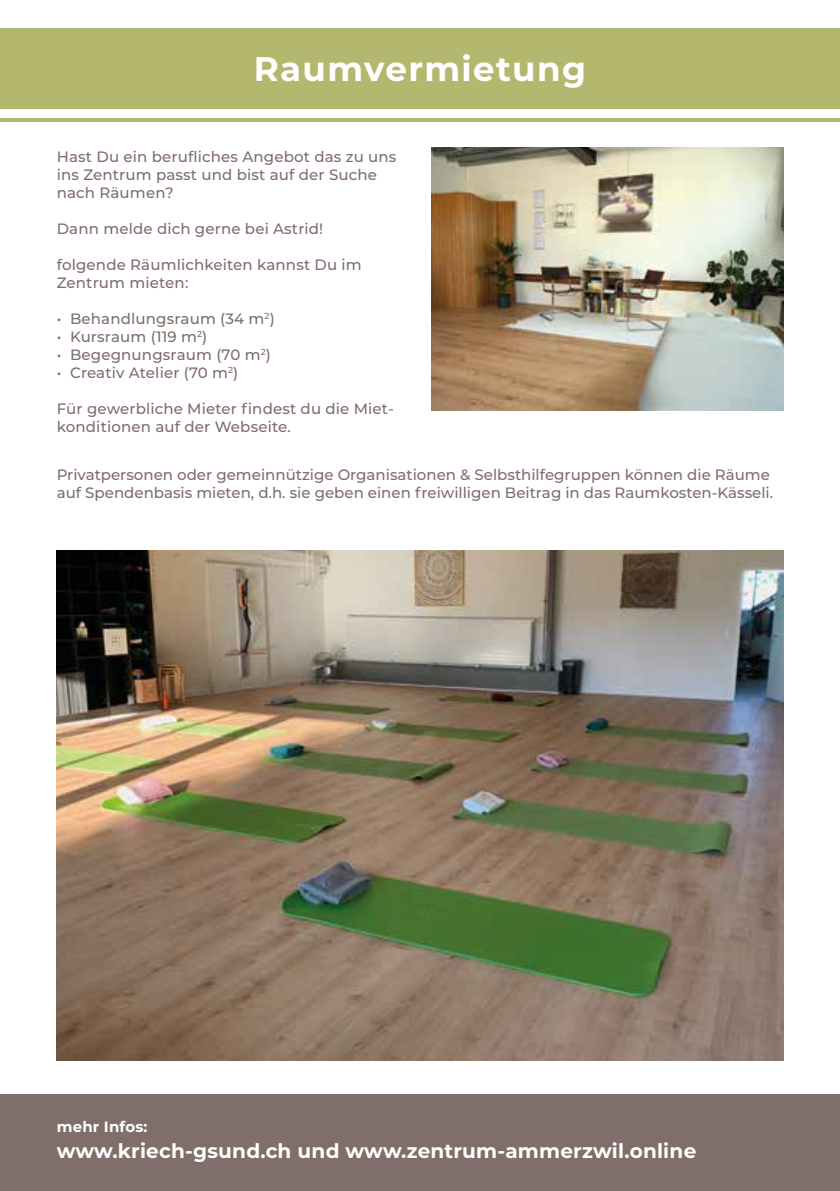
<style>
.page{position:relative;width:840px;height:1191px;background:#fff}
.page>*{position:absolute;margin:0;border:0;box-sizing:border-box;transform-origin:0 0}
.t1{font:700 34px "Montserrat";letter-spacing:.04em;color:#fff}
.t2{font:700 20px "Montserrat";letter-spacing:.01em;color:#fff}
.t3{font:500 15px/18px "Montserrat";letter-spacing:.01em;color:#7f6e6a}
.t4{font:700 15px "Montserrat";letter-spacing:.01em;color:#fff}
</style>
<div class="page">
<hr style="left:0;top:118px;width:839px;height:4px;background:#b4b86e">
<div style="left:0;top:28px;width:839px;height:81px;background:#b4b86e"></div>
<div style="left:0;top:1094px;width:839px;height:97px;background:#7f6e6a"></div>
<img style="left:57px;top:550px;width:725px;height:510px">
<img style="left:431px;top:147px;width:351px;height:263px">
<h1 class="t1" style="left:254px;top:45px;width:333px">Raumvermietung</h1>
<p class="t3" style="left:57px;top:147px;width:341px">Hast Du ein berufliches Angebot das zu uns ins Zentrum passt und bist auf der Suche nach Räumen?</p>
<p class="t3" style="left:57px;top:219px;width:268px">Dann melde dich gerne bei Astrid!</p>
<p class="t3" style="left:57px;top:255px;width:306px">folgende Räumlichkeiten kannst Du im<br>Zentrum mieten:</p>
<p class="t3" style="left:57px;top:309px;width:219px">• Behandlungsraum (34 m<sup>2</sup>)</p>
<p class="t3" style="left:57px;top:327px;width:152px">• Kursraum (119 m<sup>2</sup>)</p>
<p class="t3" style="left:57px;top:345px;width:215px">• Begegnungsraum (70 m<sup>2</sup>)</p>
<p class="t3" style="left:57px;top:363px;width:183px">• Creativ Atelier (70 m<sup>2</sup>)</p>
<p class="t3" style="left:57px;top:399px;width:338px">Für gewerbliche Mieter findest du die Miet&shy;konditionen auf der Webseite.</p>
<p class="t3" style="left:57px;top:464px;width:717px">Privatpersonen oder gemeinnützige Organisationen &amp; Selbsthilfegruppen können die Räume auf Spendenbasis mieten, d.h. sie geben einen freiwilligen Beitrag in das Raumkosten-Kässeli.</p>
<p class="t4" style="left:57px;top:1115px;width:92px">mehr Infos:</p>
<h2 class="t2" style="left:57px;top:1136px;width:640px">www.kriech-gsund.ch und www.zentrum-ammerzwil.online</h2>
</div>
